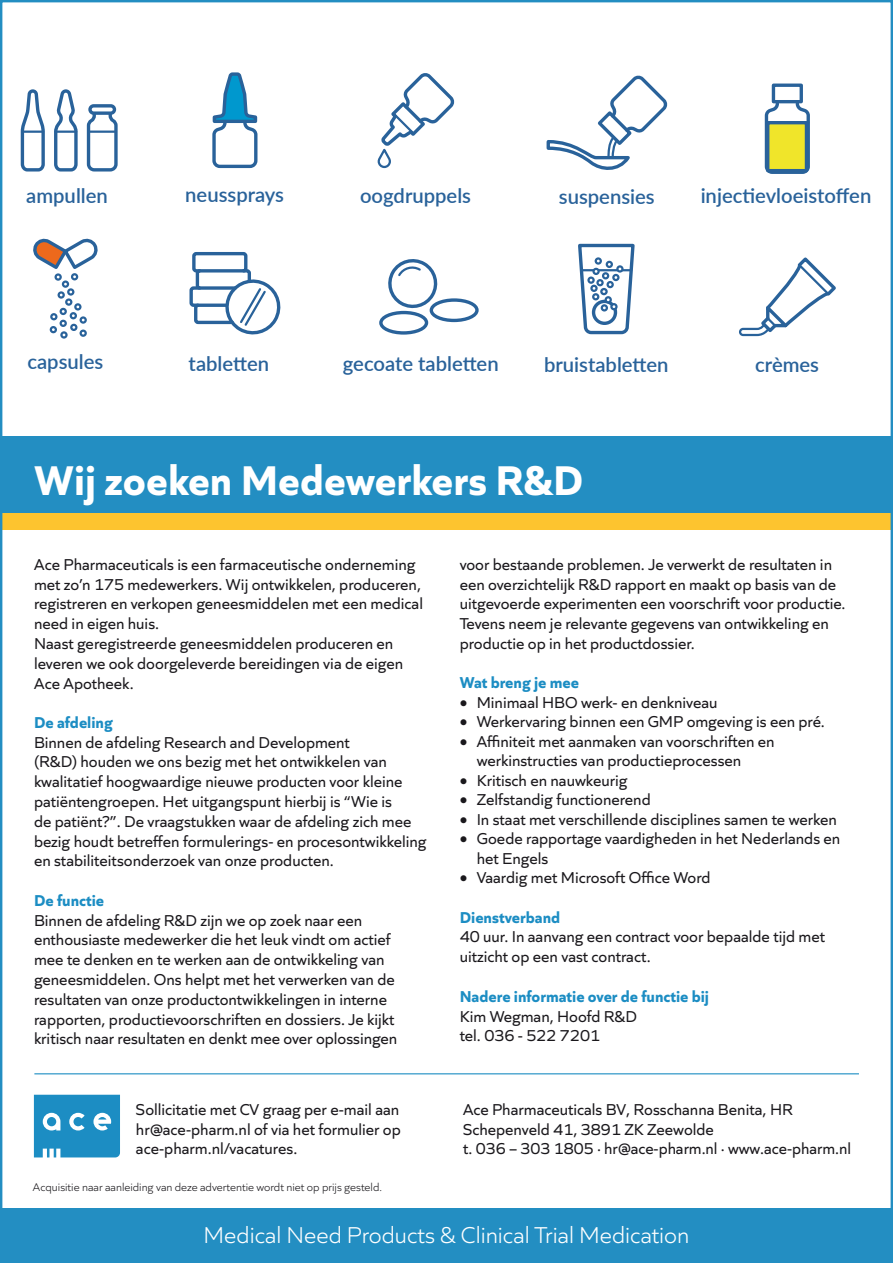
<style>
.page{position:relative;width:893px;height:1263px;background:#fff}
.page>*{position:absolute;margin:0;border:0;box-sizing:border-box;transform-origin:0 0}
.Header_1{font:700 43.5px "Quiet Sans";color:#fff}
.t1{font:300 24px "Quiet Sans";color:#fff}
.t2{font:600 20.25px "Lato";color:#29629a}
.Broodtekst{font:16.5px/19.8px "Quiet Sans";color:#1a181c}
.Kop{font:700 16.5px "Quiet Sans";color:#1c8dc3}
.Broodtekst-2{font:700 16.5px "Quiet Sans";color:#1c8dc3}
.Broodtekst-3{font:300 11.7px "Quiet Sans";color:#1a181c}
</style>
<div class="page">
<svg style="left:20px;top:89px;width:58px;height:83px"></svg>
<hr style="left:55px;top:131px;width:21px;height:2px;background:#29629a">
<svg style="left:86px;top:115px;width:32px;height:57px"></svg>
<div style="left:88px;top:104px;width:28px;height:11px;border:3px solid #29629a;border-radius:4px"></div>
<hr style="left:89px;top:131px;width:27px;height:2px;background:#29629a">
<div style="left:60px;top:331px;width:8px;height:8px;border:2px solid #29629a;border-radius:50%"></div>
<svg style="left:33px;top:238px;width:65px;height:99px"></svg>
<div style="left:74px;top:303px;width:8px;height:8px;border:2px solid #29629a;border-radius:50%"></div>
<div style="left:192px;top:252px;width:55px;height:20px;border:3px solid #29629a;border-radius:2px"></div>
<svg style="left:189px;top:267px;width:92px;height:68px"></svg>
<svg style="left:212px;top:72px;width:46px;height:97px"></svg>
<div style="left:430px;top:298px;width:49px;height:24px;border:3px solid #29629a;border-radius:50%"></div>
<svg style="left:381px;top:312px;width:46px;height:21px"></svg>
<div style="left:379px;top:311px;width:49px;height:24px;border:3px solid #29629a;border-radius:50%"></div>
<svg style="left:388px;top:259px;width:52px;height:51px"></svg>
<svg style="left:377px;top:73px;width:78px;height:96px"></svg>
<svg style="left:578px;top:243px;width:57px;height:92px"></svg>
<div style="left:610px;top:303px;width:8px;height:7px;border:2px solid #29629a;border-radius:50%"></div>
<svg style="left:546px;top:75px;width:122px;height:95px"></svg>
<svg style="left:739px;top:257px;width:97px;height:80px"></svg>
<svg style="left:764px;top:100px;width:46px;height:74px"></svg>
<div style="left:772px;top:84px;width:31px;height:19px;border:3px solid #29629a"></div>
<div style="left:768px;top:123px;width:38px;height:48px;background:#f0e52a"></div>
<div style="left:766px;top:121px;width:42px;height:51px;border:3px solid #29629a"></div>
<div style="left:0;top:437px;width:893px;height:76px;background:#238ec2"></div>
<div style="left:0;top:1208px;width:893px;height:55px;background:#238ec2"></div>
<hr style="left:34px;top:1073px;width:825px;height:1px;background:#1c8dc3">
<div style="left:0;top:513px;width:893px;height:17px;background:#fdc42f"></div>
<svg style="left:34px;top:1095px;width:86px;height:62px;background:#369aca"></svg>
<p class="t2" style="left:26px;top:180px;width:83px">ampullen</p>
<p class="t2" style="left:185px;top:180px;width:100px">neussprays</p>
<p class="t2" style="left:360px;top:180px;width:112px">oogdruppels</p>
<p class="t2" style="left:559px;top:182px;width:97px">suspensies</p>
<p class="t2" style="left:701px;top:180px;width:172px">injectievloeistoffen</p>
<p class="t2" style="left:27px;top:347px;width:77px">capsules</p>
<p class="t2" style="left:189px;top:349px;width:82px">tabletten</p>
<p class="t2" style="left:343px;top:349px;width:157px">gecoate tabletten</p>
<p class="t2" style="left:544px;top:349px;width:126px">bruistabletten</p>
<p class="t2" style="left:755px;top:350px;width:65px">crèmes</p>
<p class="Header_1" style="left:34px;top:446px;width:550px">Wij zoeken Medewerkers R&amp;D</p>
<p class="Broodtekst" style="left:34px;top:553px;width:391px">Ace Pharmaceuticals is een farmaceutische onderneming met zo’n 175 medewerkers. Wij ontwikkelen, produceren, registreren en verkopen geneesmiddelen met een medical need in eigen huis.</p>
<p class="Broodtekst" style="left:34px;top:632px;width:371px">Naast geregistreerde geneesmiddelen produceren en leveren we ook doorgeleverde bereidingen via de eigen<br>Ace Apotheek.</p>
<p class="Kop" style="left:34px;top:709px;width:80px">De afdeling</p>
<p class="Broodtekst" style="left:34px;top:731px;width:394px">Binnen de afdeling Research and Development<br>(R&amp;D) houden we ons bezig met het ontwikkelen van kwalitatief hoogwaardige nieuwe producten voor kleine patiëntengroepen. Het uitgangspunt hierbij is “Wie is<br>de patiënt?”. De vraagstukken waar de afdeling zich mee bezig houdt betreffen formulerings- en procesontwikkeling en stabiliteitsonderzoek van onze producten.</p>
<p class="Kop" style="left:34px;top:887px;width:72px">De functie</p>
<p class="Broodtekst" style="left:34px;top:909px;width:365px">Binnen de afdeling R&amp;D zijn we op zoek naar een enthousiaste medewerker die het leuk vindt om actief mee te denken en te werken aan de ontwikkeling van geneesmiddelen. Ons helpt met het verwerken van de resultaten van onze productontwikkelingen in interne rapporten, productievoorschriften en dossiers. Je kijkt kritisch naar resultaten en denkt mee over oplossingen</p>
<p class="Broodtekst" style="left:460px;top:553px;width:387px">voor bestaande problemen. Je verwerkt de resultaten in een overzichtelijk R&amp;D rapport en maakt op basis van de uitgevoerde experimenten een voorschrift voor productie.<br>Tevens neem je relevante gegevens van ontwikkeling en productie op in het productdossier.</p>
<p class="Kop" style="left:460px;top:670px;width:121px">Wat breng je mee</p>
<p class="Broodtekst" style="left:460px;top:691px;width:259px">• Minimaal HBO werk- en denkniveau</p>
<p class="Broodtekst" style="left:460px;top:711px;width:367px">• Werkervaring binnen een GMP omgeving is een pré.</p>
<p class="Broodtekst" style="left:477px;top:730px;width:299px;text-indent:-17px">• Affiniteit met aanmaken van voorschriften en werkinstructies van productieprocessen</p>
<p class="Broodtekst" style="left:460px;top:769px;width:169px">• Kritisch en nauwkeurig</p>
<p class="Broodtekst" style="left:460px;top:789px;width:193px">• Zelfstandig functionerend</p>
<p class="Broodtekst" style="left:460px;top:808px;width:379px">• In staat met verschillende disciplines samen te werken</p>
<p class="Broodtekst" style="left:477px;top:828px;width:365px;text-indent:-17px">• Goede rapportage vaardigheden in het Nederlands en het Engels</p>
<p class="Broodtekst" style="left:460px;top:867px;width:252px">• Vaardig met Microsoft Office Word</p>
<p class="Kop" style="left:460px;top:904px;width:102px">Dienstverband</p>
<p class="Broodtekst" style="left:460px;top:926px;width:367px">40 uur. In aanvang een contract voor bepaalde tijd met uitzicht op een vast contract.</p>
<p class="Broodtekst-2" style="left:460px;top:983px;width:251px">Nadere informatie over de functie bij</p>
<p class="Broodtekst" style="left:460px;top:1005px;width:179px">Kim Wegman, Hoofd R&amp;D tel. 036 - 522 7201</p>
<p class="Broodtekst" style="left:136px;top:1098px;width:266px;text-align:justify">Sollicitatie met CV graag per e-mail aan hr@ace-pharm.nl of via het formulier op ace-pharm.nl/vacatures.</p>
<p class="Broodtekst" style="left:463px;top:1098px;width:390px">Ace Pharmaceuticals BV, Rosschanna Benita, HR<br>Schepenveld 41, 3891 ZK Zeewolde<br>t. 036 – 303 1805 . hr@ace-pharm.nl . www.ace-pharm.nl</p>
<p class="Broodtekst-3" style="left:33px;top:1178px;width:351px">Acquisitie naar aanleiding van deze advertentie wordt niet op prijs gesteld.</p>
<p class="t1" style="left:204px;top:1218px;width:487px">Medical Need Products &amp; Clinical Trial Medication</p>
</div>
